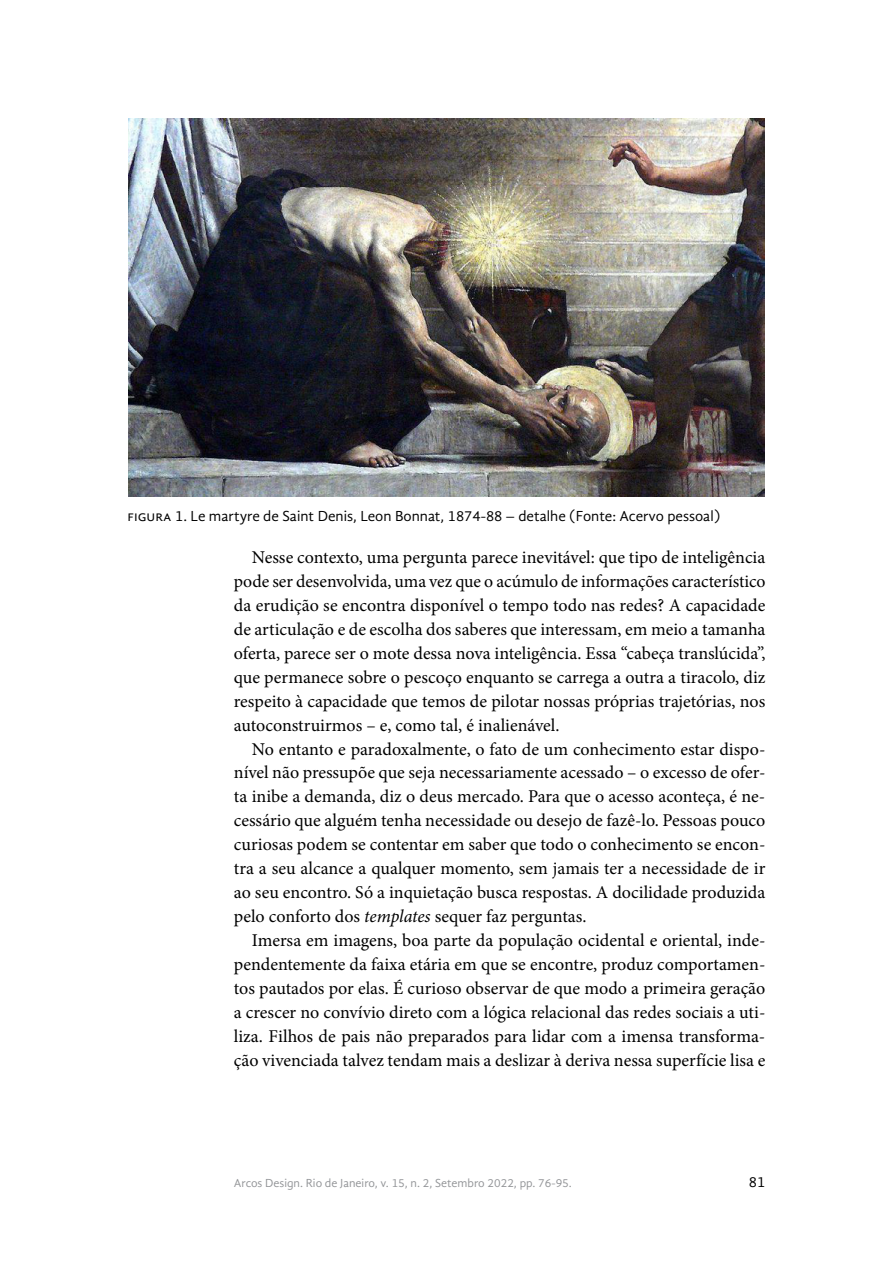
<style>
.page{position:relative;width:893px;height:1263px;background:#fff}
.page>*{position:absolute;margin:0;border:0;box-sizing:border-box;transform-origin:0 0}
.t1{font:18px/23.9px "Minion Pro";color:#000;text-align:justify}
.t2{font:15px "Gandhi Sans";color:#000}
.t3{font:12px "Gandhi Sans";color:#939598}
.s1{font-style:italic}
</style>
<div class="page">
<img style="left:128px;top:118px;width:637px;height:379px">
<p class="t2" style="left:128px;top:508px;width:594px">Figura 1. Le martyre de Saint Denis, Leon Bonnat, 1874-88 – detalhe (Fonte: Acervo pessoal)</p>
<p class="t1" style="left:234px;top:545px;width:533px;text-indent:18px">Nesse contexto, uma pergunta parece inevitável: que tipo de inteligência pode ser desenvolvida, uma vez que o acúmulo de informações característico da erudição se encontra disponível o tempo todo nas redes? A capacidade de articulação e de escolha dos saberes que interessam, em meio a tamanha oferta, parece ser o mote dessa nova inteligência. Essa “cabeça translúcida”, que permanece sobre o pescoço enquanto se carrega a outra a tiracolo, diz respeito à capacidade que temos de pilotar nossas próprias trajetórias, nos autoconstruirmos – e, como tal, é inalienável.</p>
<p class="t1" style="left:234px;top:737px;width:533px;text-indent:18px">No entanto e paradoxalmente, o fato de um conhecimento estar dispo&shy;nível não pressupõe que seja necessariamente acessado – o excesso de ofer&shy;ta inibe a demanda, diz o deus mercado. Para que o acesso aconteça, é ne&shy;cessário que alguém tenha necessidade ou desejo de fazê-lo. Pessoas pouco curiosas podem se contentar em saber que todo o conhecimento se encon&shy;tra a seu alcance a qualquer momento, sem jamais ter a necessidade de ir ao seu encontro. Só a inquietação busca respostas. A docilidade produzida pelo conforto dos <span class="s1">templates</span> sequer faz perguntas.</p>
<p class="t1" style="left:234px;top:928px;width:533px;text-indent:18px">Imersa em imagens, boa parte da população ocidental e oriental, inde&shy;pendentemente da faixa etária em que se encontre, produz comportamen&shy;tos pautados por elas. É curioso observar de que modo a primeira geração a crescer no convívio direto com a lógica relacional das redes sociais a uti&shy;liza. Filhos de pais não preparados para lidar com a imensa transforma&shy;ção vivenciada talvez tendam mais a deslizar à deriva nessa superfície lisa e</p>
<p class="t3" style="left:234px;top:1176px;width:339px">Arcos Design. Rio de Janeiro, v. 15, n. 2, Setembro 2022, pp. 76-95.</p>
<p class="t2" style="left:749px;top:1173px;width:18px">81</p>
</div>
